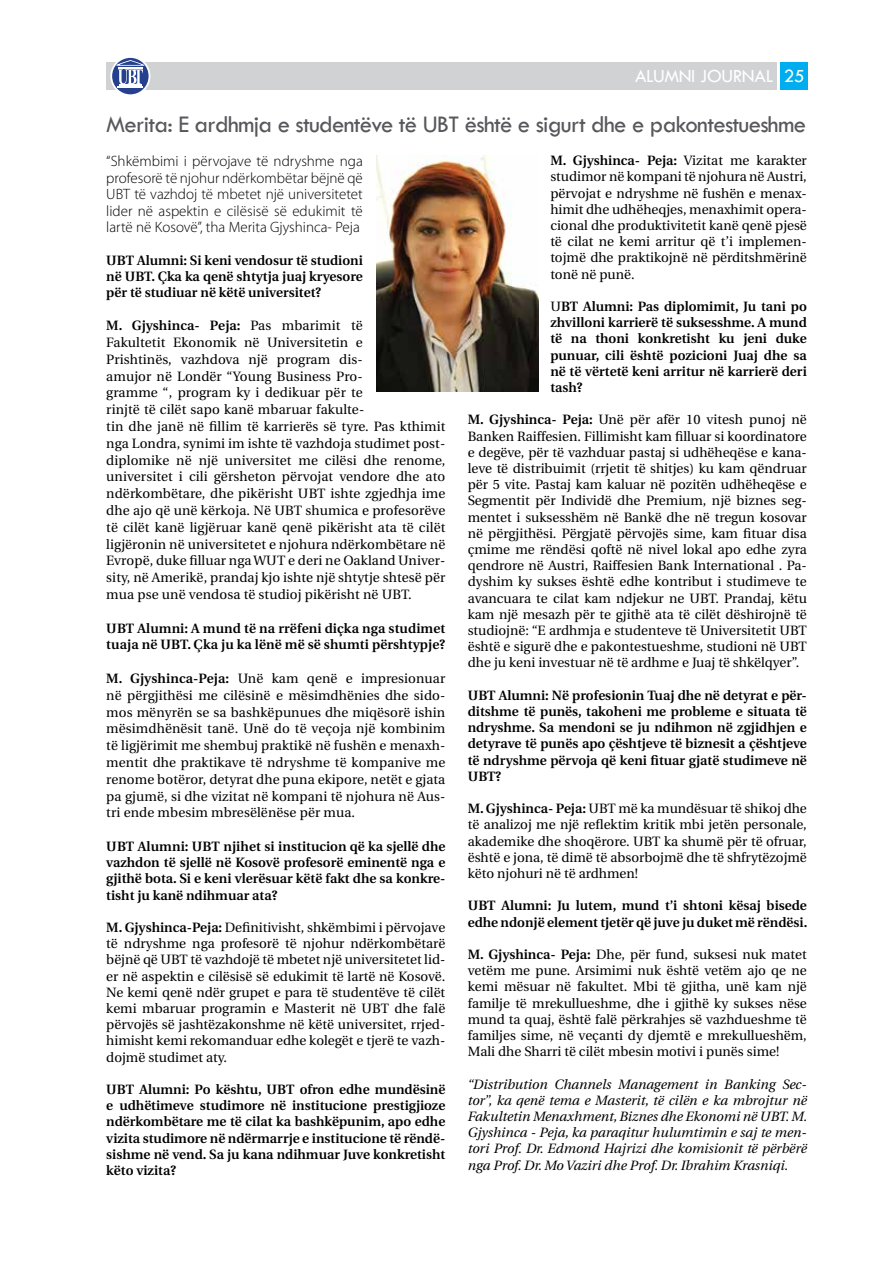
<style>
.page{position:relative;width:893px;height:1263px;background:#fff}
.page>*{position:absolute;margin:0;border:0;box-sizing:border-box;transform-origin:0 0}
.t1{font:24.75px "Tw Cen";letter-spacing:-.03em;color:#57585b}
.t2{font:19.2px "Tw Cen";letter-spacing:-.02em;color:#fff}
.t3{font:300 15px/16.5px "Myriad Pro";color:#000;text-align:justify}
.t4{font:13.5px/16.2px "Utopia";letter-spacing:.01em;color:#000;text-align:justify}
.t5{font:600 13.5px/16.2px "Utopia";color:#000;text-align:justify}
.t6{font:italic 13.5px/16.2px "Utopia";color:#000;text-align:justify}
.s1{font-weight:600}
.s2{font-weight:400}
</style>
<div class="page">
<div style="left:781px;top:63px;width:27px;height:27px;background:#00adef"></div>
<div style="left:106px;top:63px;width:670px;height:27px;background:#d1d2d4"></div>
<svg style="left:110px;top:56px;width:40px;height:40px"></svg>
<div style="left:112px;top:58px;width:37px;height:36px;background:#24408e;border-radius:50%"></div>
<hr style="left:117px;top:86px;width:26px;height:2px;background:#fff">
<svg style="left:116px;top:60px;width:28px;height:26px"></svg>
<img style="left:376px;top:155px;width:162px;height:236px">
<h2 class="t2" style="left:635px;top:65px;width:118px">alumni JOURNAL</h2>
<h2 class="t2" style="left:784px;top:65px;width:22px">25</h2>
<h1 class="t1" style="left:106px;top:109px;width:701px">Merita: E ardhmja e studentëve të UBT është e sigurt dhe e pakontestueshme</h1>
<p class="t3" style="left:106px;top:153px;width:258px">“Shkëmbimi i përvojave të ndryshme nga profesorë të njohur ndërkombëtar bëjnë që UBT të vazhdoj të mbetet një universitetet lider në aspektin e cilësisë së edukimit të lartë në Kosovë”, tha Merita Gjyshinca- Peja</p>
<p class="t5" style="left:106px;top:252px;width:258px">UBT Alumni: Si keni vendosur të studioni në UBT. Çka ka qenë shtytja juaj kryesore për të studiuar në këtë universitet?</p>
<p class="t4" style="left:106px;top:317px;width:341px;line-height:16.8px;text-align:left"><span class="s1">M. Gjyshinca- Peja:</span> Pas mbarimit të<br>Fakultetit Ekonomik në Universitetin e<br>Prishtinës, vazhdova një program dis-<br>amujor në Londër “Young Business Pro-<br>gramme “, program ky i dedikuar për te<br>rinjtë të cilët sapo kanë mbaruar fakulte-<br>tin dhe janë në fillim të karrierës së tyre. Pas kthimit nga Londra, synimi im ishte të vazhdoja studimet post&shy;diplomike në një universitet me cilësi dhe renome, universitet i cili gërsheton përvojat vendore dhe ato ndërkombëtare, dhe pikërisht UBT ishte zgjedhja ime dhe ajo që unë kërkoja. Në UBT shumica e profesorëve të cilët kanë ligjëruar kanë qenë pikërisht ata të cilët ligjëronin në universitetet e njohura ndërkombëtare në Evropë, duke filluar nga WUT e deri ne Oakland Univer&shy;sity, në Amerikë, prandaj kjo ishte një shtytje shtesë për mua pse unë vendosa të studioj pikërisht në UBT.</p>
<p class="t5" style="left:106px;top:620px;width:341px;line-height:16.8px">UBT Alumni: A mund të na rrëfeni diçka nga studimet tuaja në UBT. Çka ju ka lënë më së shumti përshtypje?</p>
<p class="t4" style="left:106px;top:670px;width:341px;line-height:16.8px"><span class="s1">M. Gjyshinca-Peja:</span> Unë kam qenë e impresionuar në përgjithësi me cilësinë e mësimdhënies dhe sido&shy;mos mënyrën se sa bashkëpunues dhe miqësorë ishin mësimdhënësit tanë. Unë do të veçoja një kombinim të ligjërimit me shembuj praktikë në fushën e menaxh&shy;mentit dhe praktikave të ndryshme të kompanive me renome botëror, detyrat dhe puna ekipore, netët e gjata pa gjumë, si dhe vizitat në kompani të njohura në Aus&shy;tri ende mbesim mbresëlënëse për mua.</p>
<p class="t5" style="left:106px;top:838px;width:341px">UBT Alumni: UBT njihet si institucion që ka sjellë dhe vazhdon të sjellë në Kosovë profesorë eminentë nga e gjithë bota. Si e keni vlerësuar këtë fakt dhe sa konkre&shy;tisht ju kanë ndihmuar ata?</p>
<p class="t4" style="left:106px;top:919px;width:341px"><span class="s1">M. Gjyshinca-Peja:</span> Definitivisht, shkëmbimi i përvojave të ndryshme nga profesorë të njohur ndërkombëtarë bëjnë që UBT të vazhdojë të mbetet një universitetet lid&shy;er në aspektin e cilësisë së edukimit të lartë në Kosovë.<br>Ne kemi qenë ndër grupet e para të studentëve të cilët kemi mbaruar programin e Masterit në UBT dhe falë përvojës së jashtëzakonshme në këtë universitet, rrjed&shy;himisht kemi rekomanduar edhe kolegët e tjerë te vazh&shy;dojmë studimet aty.</p>
<p class="t5" style="left:106px;top:1081px;width:341px">UBT Alumni: Po kështu, UBT ofron edhe mundësinë e udhëtimeve studimore në institucione prestigjioze ndërkombëtare me të cilat ka bashkëpunim, apo edhe vizita studimore në ndërmarrje e institucione të rëndë&shy;sishme në vend. Sa ju kana ndihmuar Juve konkretisht këto vizita?</p>
<p class="t4" style="left:550px;top:153px;width:258px"><span class="s1">M. Gjyshinca- Peja:</span> Vizitat me karakter studimor në kompani të njohura në Austri, përvojat e ndryshme në fushën e menax&shy;himit dhe udhëheqjes, menaxhimit opera&shy;cional dhe produktivitetit kanë qenë pjesë të cilat ne kemi arritur që t’i implemen&shy;tojmë dhe praktikojnë në përditshmërinë tonë në punë.</p>
<p class="t5" style="left:550px;top:298px;width:258px"><span class="s2">U</span>BT Alumni: Pas diplomimit, Ju tani po zhvilloni karrierë të suksesshme. A mund të na thoni konkretisht ku jeni duke punuar, cili është pozicioni Juaj dhe sa në të vërtetë keni arritur në karrierë deri tash?</p>
<p class="t4" style="left:468px;top:412px;width:341px"><span class="s1">M. Gjyshinca- Peja:</span> Unë për afër 10 vitesh punoj në Banken Raiffesien. Fillimisht kam filluar si koordinatore e degëve, për të vazhduar pastaj si udhëheqëse e kana&shy;leve të distribuimit (rrjetit të shitjes) ku kam qëndruar për 5 vite. Pastaj kam kaluar në pozitën udhëheqëse e Segmentit për Individë dhe Premium, një biznes seg&shy;mentet i suksesshëm në Bankë dhe në tregun kosovar në përgjithësi. Përgjatë përvojës sime, kam fituar disa çmime me rëndësi qoftë në nivel lokal apo edhe zyra qendrore në Austri, Raiffesien Bank International . Pa&shy;dyshim ky sukses është edhe kontribut i studimeve te avancuara te cilat kam ndjekur ne UBT. Prandaj, këtu kam një mesazh për te gjithë ata të cilët dëshirojnë të studiojnë: “E ardhmja e studenteve të Universitetit UBT është e sigurë dhe e pakontestueshme, studioni në UBT dhe ju keni investuar në të ardhme e Juaj të shkëlqyer”.</p>
<p class="t5" style="left:468px;top:687px;width:341px">UBT Alumni: Në profesionin Tuaj dhe në detyrat e për&shy;ditshme të punës, takoheni me probleme e situata të ndryshme. Sa mendoni se ju ndihmon në zgjidhjen e detyrave të punës apo çështjeve të biznesit a çështjeve të ndryshme përvoja që keni fituar gjatë studimeve në UBT?</p>
<p class="t4" style="left:468px;top:801px;width:341px"><span class="s1">M. Gjyshinca- Peja:</span> UBT më ka mundësuar të shikoj dhe të analizoj me një reflektim kritik mbi jetën personale, akademike dhe shoqërore. UBT ka shumë për të ofruar, është e jona, të dimë të absorbojmë dhe të shfrytëzojmë këto njohuri në të ardhmen!</p>
<p class="t5" style="left:468px;top:898px;width:341px">UBT Alumni: Ju lutem, mund t’i shtoni kësaj bisede edhe ndonjë element tjetër që juve ju duket më rëndësi.</p>
<p class="t4" style="left:468px;top:946px;width:341px"><span class="s1">M. Gjyshinca- Peja:</span> Dhe, për fund, suksesi nuk matet vetëm me pune. Arsimimi nuk është vetëm ajo qe ne kemi mësuar në fakultet. Mbi të gjitha, unë kam një familje të mrekullueshme, dhe i gjithë ky sukses nëse mund ta quaj, është falë përkrahjes së vazhdueshme të familjes sime, në veçanti dy djemtë e mrekullueshëm, Mali dhe Sharri të cilët mbesin motivi i punës sime!</p>
<p class="t6" style="left:468px;top:1076px;width:341px">“Distribution Channels Management in Banking Sec&shy;tor”, ka qenë tema e Masterit, të cilën e ka mbrojtur në Fakultetin Menaxhment, Biznes dhe Ekonomi në UBT. M.<br>Gjyshinca - Peja, ka paraqitur hulumtimin e saj te men&shy;tori Prof. Dr. Edmond Hajrizi dhe komisionit të përbërë nga Prof. Dr. Mo Vaziri dhe Prof. Dr. Ibrahim Krasniqi.</p>
</div>
